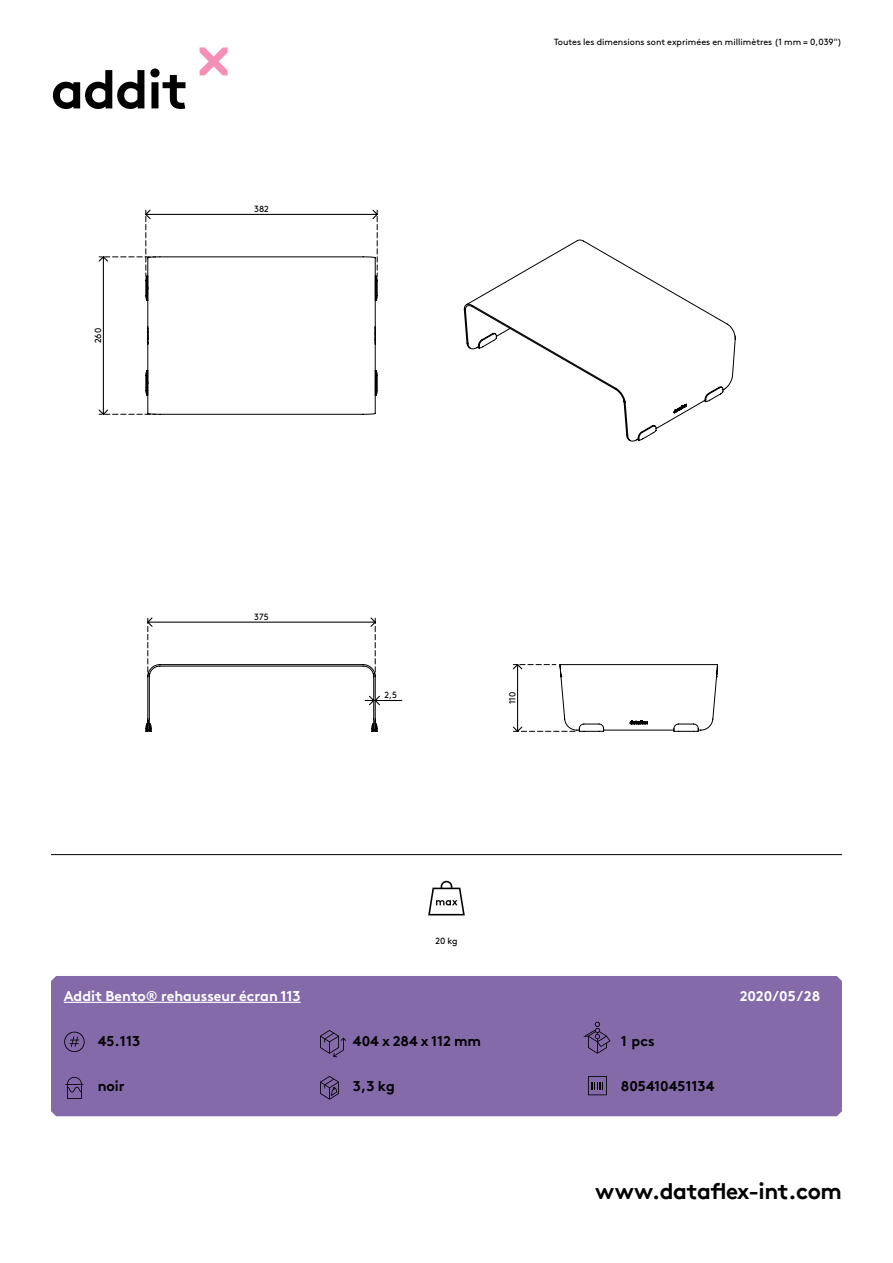
<style>
.page{position:relative;width:893px;height:1263px;background:#fff}
.page>*{position:absolute;margin:0;border:0;box-sizing:border-box;transform-origin:0 0}
.hoofdstuk{font:700 54px "Brown Pro TT";letter-spacing:-.02em;color:#000}
.t1{font:700 22.5px "Brown Pro TT";letter-spacing:-.02em;color:#000}
.specificaties{font:700 14.25px "Brown Pro TT";color:#000}
.t2{font:700 14.25px "Brown Pro TT";color:#fff}
.t3{font:9px "Brown";color:#000}
.t4{font:9px "Brown Pro TT Regular Alt";color:#000}
</style>
<div class="page">
<svg style="left:200px;top:47px;width:28px;height:28px"></svg>
<hr style="left:51px;top:854px;width:791px;height:1px;background:#000">
<svg style="left:428px;top:881px;width:37px;height:34px"></svg>
<div style="left:51px;top:976px;width:791px;height:140px;background:#856aaa"></div>
<svg style="left:145px;top:617px;width:233px;height:115px"></svg>
<svg style="left:99px;top:210px;width:279px;height:205px"></svg>
<svg style="left:463px;top:239px;width:273px;height:203px"></svg>
<svg style="left:513px;top:664px;width:205px;height:68px"></svg>
<svg style="left:64px;top:1032px;width:21px;height:20px"></svg>
<svg style="left:65px;top:1077px;width:18px;height:22px"></svg>
<svg style="left:320px;top:1030px;width:26px;height:27px"></svg>
<svg style="left:583px;top:1022px;width:27px;height:32px"></svg>
<svg style="left:320px;top:1076px;width:19px;height:24px"></svg>
<svg style="left:588px;top:1076px;width:19px;height:19px"></svg>
<hr style="left:64px;top:1002px;width:237px;height:1px;background:#fff">
<p class="hoofdstuk" style="left:51px;top:46px;width:139px">addit</p>
<p class="t4" style="left:91px;top:343px;width:17px;rotate:-90deg">260</p>
<p class="t4" style="left:254px;top:202px;width:16px">382</p>
<p class="t4" style="left:254px;top:610px;width:16px">375</p>
<p class="t3" style="left:554px;top:35px;width:289px">Toutes les dimensions sont exprimées en millimètres (1 mm = 0,039")</p>
<p class="t4" style="left:384px;top:688px;width:14px">2,5</p>
<p class="t4" style="left:505px;top:704px;width:14px;rotate:-90deg">110</p>
<p class="t3" style="left:435px;top:934px;width:24px">20 kg</p>
<h3 class="t2" style="left:64px;top:985px;width:238px">Addit Bento® rehausseur écran 113</h3>
<h3 class="t2" style="left:740px;top:985px;width:82px">2020/05/28</h3>
<h3 class="specificaties" style="left:98px;top:1029px;width:44px">45.113</h3>
<p class="specificaties" style="left:98px;top:1074px;width:29px">noir</p>
<p class="specificaties" style="left:353px;top:1029px;width:130px">404 x 284 x 112 mm</p>
<p class="specificaties" style="left:621px;top:1029px;width:35px">1 pcs</p>
<p class="specificaties" style="left:353px;top:1074px;width:43px">3,3 kg</p>
<h3 class="specificaties" style="left:621px;top:1074px;width:95px">805410451134</h3>
<h2 class="t1" style="left:595px;top:1173px;width:248px">www.dataflex-int.com</h2>
</div>
